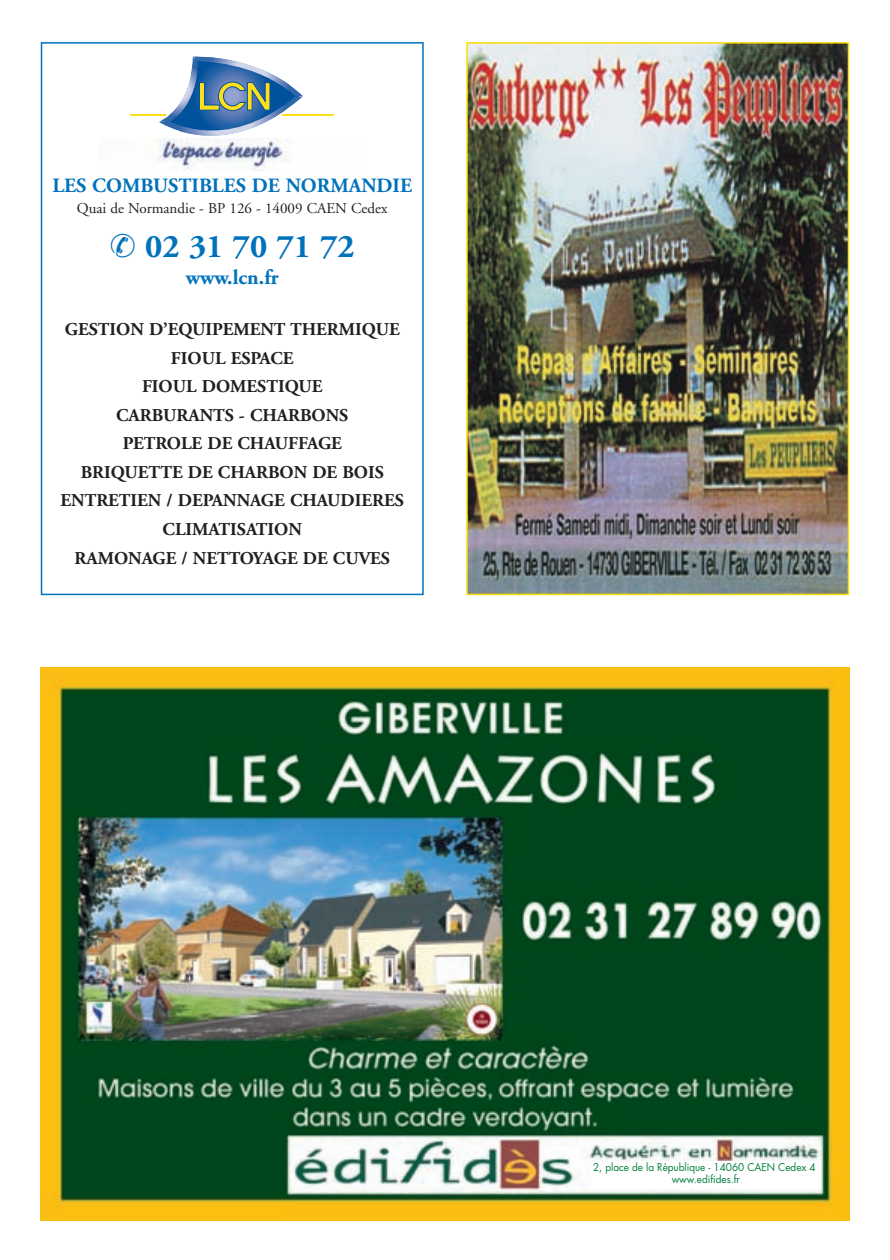
<style>
.page{position:relative;width:890px;height:1260px;background:#fff}
.page>*{position:absolute;margin:0;border:0;box-sizing:border-box;transform-origin:0 0}
.t1{font:700 33px "Adobe Garamond";color:#0072bc}
.t2{font:700 21px "Adobe Garamond";color:#0072bc}
.t3{font:700 20.25px "Adobe Garamond";color:#0072bc}
.t4{font:700 18px/28.5px "Adobe Garamond";color:#231f20;text-align:center}
.t5{font:15px "Adobe Garamond";color:#231f20}
.t6{font:10.5px/12px "Futura";color:#007e3d;text-align:center;scale:.95 1}
</style>
<div class="page">
<img style="left:40px;top:42px;width:810px;height:1179px">
<p class="t3" style="left:52px;top:178px;width:361px">LES COMBUSTIBLES DE NORMANDIE</p>
<p class="t5" style="left:77px;top:203px;width:312px">Quai de Normandie - BP 126 - 14009 CAEN Cedex</p>
<h1 class="t1" style="left:110px;top:233px;width:246px">✆ 02 31 70 71 72</h1>
<p class="t2" style="left:186px;top:269px;width:94px">www.lcn.fr</p>
<p class="t4" style="left:61px;top:317px;width:345px">GESTION D’EQUIPEMENT THERMIQUE<br>FIOUL ESPACE<br>FIOUL DOMESTIQUE<br>CARBURANTS - CHARBONS<br>PETROLE DE CHAUFFAGE<br>BRIQUETTE DE CHARBON DE BOIS<br>ENTRETIEN / DEPANNAGE CHAUDIERES<br>CLIMATISATION<br>RAMONAGE / NETTOYAGE DE CUVES</p>
<p class="t6" style="left:593px;top:1161px;width:236px">2, place de la République - 14060 CAEN Cedex 4 www.edifides.fr</p>
</div>
